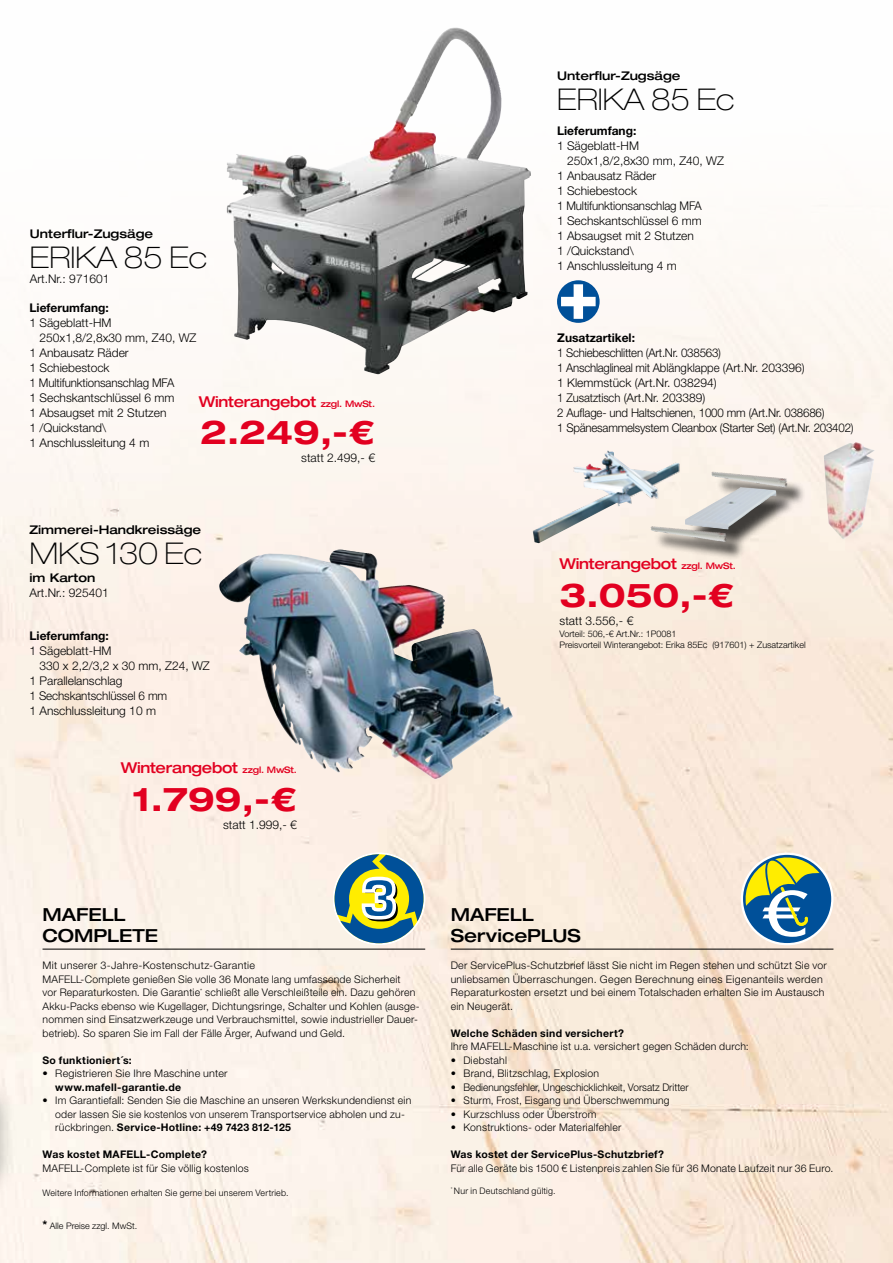
<style>
.page{position:relative;width:893px;height:1263px;background:#fff}
.page>*{position:absolute;margin:0;border:0;box-sizing:border-box;transform-origin:0 0}
.t1{font:700 expanded 33px "Helvetica Neue LT Pro";color:#e20020}
.t2{font:100 expanded 30px "Helvetica Neue LT Pro";color:#000}
.t3{font:500 expanded 18px/21.6px "Helvetica Neue LT Pro";color:#000}
.t4{font:500 expanded 15px "Helvetica Neue LT Pro";letter-spacing:-.02em;color:#e20020;scale:.96 1}
.t5{font:300 12px "Helvetica Neue LT Pro";color:#000}
.t6{font:300 12px/15px "Helvetica Neue LT Pro";color:#000;scale:.95 1}
.t7{font:500 expanded 12px "Helvetica Neue LT Pro";color:#000}
.t8{font:700 12px "Helvetica Neue LT Pro";color:#000}
.t9{font:300 12px "Helvetica Neue LT Pro";color:#000;scale:.96 1}
.t10{font:300 10.5px/13.5px "Helvetica Neue LT Pro";letter-spacing:.02em;color:#000}
.t11{font:700 10.5px "Helvetica Neue LT Pro";letter-spacing:.03em;color:#000}
.t12{font:300 10.5px "Helvetica Neue LT Pro";color:#000;scale:.96 1}
.t13{font:300 9px/10.8px "Helvetica Neue LT Pro";color:#000}
.t14{font:300 9px "Helvetica Neue LT Pro";letter-spacing:.025em;color:#000}
.s1{font-size:9px}
.s2{font-weight:700}
.s3{font-weight:700;font-size:12px}
</style>
<div class="page">
<img style="left:0;top:205px;width:893px;height:1058px">
<img style="left:219px;top:551px;width:115px;height:52px">
<img style="left:227px;top:27px;width:304px;height:347px">
<div style="left:0;top:1065px;width:16px;height:173px;background:#000;opacity:.59"></div>
<img style="left:824px;top:442px;width:51px;height:97px">
<div style="left:654px;top:474px;width:152px;height:86px;background:#000;opacity:.75"></div>
<img style="left:686px;top:529px;width:41px;height:13px">
<img style="left:711px;top:472px;width:77px;height:16px">
<img style="left:686px;top:487px;width:91px;height:42px">
<img style="left:533px;top:450px;width:153px;height:101px">
<svg style="left:335px;top:854px;width:89px;height:89px;background:#89a68a"></svg>
<svg style="left:741px;top:853px;width:92px;height:92px"></svg>
<div style="left:743px;top:855px;width:88px;height:88px;background:#005099;border-radius:50%"></div>
<svg style="left:743px;top:854px;width:76px;height:84px"></svg>
<hr style="left:43px;top:949px;width:382px;height:1px;background:#000">
<hr style="left:451px;top:949px;width:382px;height:1px;background:#000">
<svg style="left:557px;top:280px;width:43px;height:43px"></svg>
<svg style="left:561px;top:284px;width:35px;height:35px"></svg>
<p class="t7" style="left:30px;top:226px;width:125px">Unterflur-Zugsäge</p>
<h2 class="t2" style="left:30px;top:239px;width:179px">ERIKA 85 Ec</h2>
<p class="t5" style="left:30px;top:271px;width:81px">Art.Nr.: 971601</p>
<p class="t8" style="left:30px;top:300px;width:81px">Lieferumfang:</p>
<p class="t5" style="left:30px;top:316px;width:84px">1 Sägeblatt-HM</p>
<p class="t5" style="left:40px;top:331px;width:158px">250x1,8/2,8x30 mm, Z40, WZ</p>
<p class="t5" style="left:30px;top:346px;width:101px">1 Anbausatz Räder</p>
<p class="t5" style="left:30px;top:361px;width:82px">1 Schiebestock</p>
<p class="t9" style="left:30px;top:376px;width:152px">1 Multifunktionsanschlag MFA</p>
<p class="t5" style="left:30px;top:391px;width:146px">1 Sechskantschlüssel 6 mm</p>
<p class="t5" style="left:30px;top:406px;width:138px">1 Absaugset mit 2 Stutzen</p>
<p class="t5" style="left:30px;top:421px;width:78px">1 /Quickstand\</p>
<p class="t5" style="left:30px;top:436px;width:121px">1 Anschlussleitung 4 m</p>
<h3 class="t4" style="left:199px;top:392px;width:185px">Winterangebot <span class="s1">zzgl. MwSt.</span></h3>
<h1 class="t1" style="left:200px;top:411px;width:176px">2.249,-€</h1>
<p class="t5" style="left:301px;top:450px;width:75px">statt 2.499,- €</p>
<p class="t7" style="left:30px;top:522px;width:173px">Zimmerei-Handkreissäge</p>
<h2 class="t2" style="left:30px;top:535px;width:174px">MKS 130 Ec</h2>
<p class="t7" style="left:30px;top:570px;width:67px">im Karton</p>
<p class="t5" style="left:30px;top:586px;width:81px">Art.Nr.: 925401</p>
<p class="t8" style="left:30px;top:628px;width:81px">Lieferumfang:</p>
<p class="t5" style="left:30px;top:643px;width:84px">1 Sägeblatt-HM</p>
<p class="t5" style="left:40px;top:658px;width:172px">330 x 2,2/3,2 x 30 mm, Z24, WZ</p>
<p class="t5" style="left:30px;top:673px;width:94px">1 Parallelanschlag</p>
<p class="t5" style="left:30px;top:688px;width:139px">1 Sechskantschlüssel 6 mm</p>
<p class="t5" style="left:30px;top:703px;width:128px">1 Anschlussleitung 10 m</p>
<h3 class="t4" style="left:121px;top:758px;width:185px">Winterangebot <span class="s1">zzgl. MwSt.</span></h3>
<h1 class="t1" style="left:132px;top:777px;width:166px">1.799,-€</h1>
<p class="t5" style="left:223px;top:817px;width:75px">statt 1.999,- €</p>
<h3 class="t3" style="left:43px;top:903px;width:117px">MAFELL<br>COMPLETE</h3>
<p class="t10" style="left:43px;top:959px;width:379px">Mit unserer 3-Jahre-Kostenschutz-Garantie<br>MAFELL-Complete genießen Sie volle 36 Monate lang umfassende Sicherheit<br>vor Reparaturkosten. Die Garantie<sup>*</sup> schließt alle Verschleißteile ein. Dazu gehören Akku-Packs ebenso wie Kugellager, Dichtungsringe, Schalter und Kohlen (ausge&shy;nommen sind Einsatzwerkzeuge und Verbrauchsmittel, sowie industrieller Dauer&shy;betrieb). So sparen Sie im Fall der Fälle Ärger, Aufwand und Geld.</p>
<p class="t11" style="left:43px;top:1053px;width:91px">So funktioniert´s:</p>
<p class="t10" style="left:43px;top:1067px;width:187px">• Registrieren Sie Ihre Maschine unter</p>
<p class="t11" style="left:55px;top:1080px;width:127px">www.mafell-garantie.de</p>
<p class="t10" style="left:55px;top:1094px;width:358px;text-indent:-13px">• Im Garantiefall: Senden Sie die Maschine an unseren Werkskundendienst ein oder lassen Sie sie kostenlos von unserem Transportservice abholen und zu&shy;rückbringen. <span class="s2">Service-Hotline: +49 7423 812-125</span></p>
<p class="t11" style="left:43px;top:1148px;width:166px">Was kostet MAFELL-Complete?</p>
<p class="t10" style="left:43px;top:1161px;width:208px">MAFELL-Complete ist für Sie völlig kostenlos</p>
<p class="t14" style="left:43px;top:1187px;width:248px">Weitere Informationen erhalten Sie gerne bei unserem Vertrieb.</p>
<p class="t13" style="left:43px;top:1220px;width:96px"><span class="s3">*</span> Alle Preise zzgl. MwSt.</p>
<p class="t7" style="left:557px;top:68px;width:125px">Unterflur-Zugsäge</p>
<h2 class="t2" style="left:557px;top:81px;width:179px">ERIKA 85 Ec</h2>
<p class="t8" style="left:557px;top:124px;width:81px">Lieferumfang:</p>
<p class="t5" style="left:557px;top:139px;width:84px">1 Sägeblatt-HM</p>
<p class="t5" style="left:567px;top:154px;width:158px">250x1,8/2,8x30 mm, Z40, WZ</p>
<p class="t5" style="left:557px;top:169px;width:101px">1 Anbausatz Räder</p>
<p class="t5" style="left:557px;top:184px;width:82px">1 Schiebestock</p>
<p class="t9" style="left:557px;top:199px;width:152px">1 Multifunktionsanschlag MFA</p>
<p class="t5" style="left:557px;top:214px;width:146px">1 Sechskantschlüssel 6 mm</p>
<p class="t5" style="left:557px;top:229px;width:138px">1 Absaugset mit 2 Stutzen</p>
<p class="t5" style="left:557px;top:244px;width:78px">1 /Quickstand\</p>
<p class="t5" style="left:557px;top:259px;width:121px">1 Anschlussleitung 4 m</p>
<p class="t8" style="left:557px;top:330px;width:79px">Zusatzartikel:</p>
<p class="t6" style="left:557px;top:345px;width:313px">1 Schiebeschlitten (Art.Nr. 038563)<br>1 Anschlaglineal mit Ablängklappe (Art.Nr. 203396)<br>1 Klemmstück (Art.Nr. 038294)<br>1 Zusatztisch (Art.Nr. 203389)<br>2 Auflage- und Haltschienen, 1000 mm (Art.Nr. 038686)<br>1 Spänesammelsystem Cleanbox (Starter Set) (Art.Nr. 203402)</p>
<h3 class="t4" style="left:560px;top:554px;width:185px">Winterangebot <span class="s1">zzgl. MwSt.</span></h3>
<h1 class="t1" style="left:560px;top:573px;width:176px">3.050,-€</h1>
<p class="t5" style="left:560px;top:613px;width:75px">statt 3.556,- €</p>
<p class="t13" style="left:560px;top:628px;width:248px">Vorteil: 506,-€ Art.Nr.: 1P0081<br>Preisvorteil Winterangebot: Erika 85Ec (917601) + Zusatzartikel</p>
<h3 class="t3" style="left:451px;top:903px;width:132px">MAFELL<br>ServicePLUS</h3>
<p class="t10" style="left:451px;top:959px;width:377px">Der ServicePlus-Schutzbrief lässt Sie nicht im Regen stehen und schützt Sie vor unliebsamen Überraschungen. Gegen Berechnung eines Eigenanteils werden Reparaturkosten ersetzt und bei einem Totalschaden erhalten Sie im Austausch ein Neugerät.</p>
<p class="t11" style="left:451px;top:1026px;width:175px">Welche Schäden sind versichert?</p>
<p class="t10" style="left:451px;top:1040px;width:300px">Ihre MAFELL-Maschine ist u.a. versichert gegen Schäden durch:</p>
<p class="t10" style="left:451px;top:1053px;width:58px">• Diebstahl</p>
<p class="t10" style="left:451px;top:1067px;width:150px">• Brand, Blitzschlag, Explosion</p>
<p class="t12" style="left:451px;top:1081px;width:249px">• Bedienungsfehler, Ungeschicklichkeit, Vorsatz Dritter</p>
<p class="t10" style="left:451px;top:1094px;width:220px">• Sturm, Frost, Eisgang und Überschwemmung</p>
<p class="t10" style="left:451px;top:1107px;width:147px">• Kurzschluss oder Überstrom</p>
<p class="t10" style="left:451px;top:1121px;width:172px">• Konstruktions- oder Materialfehler</p>
<p class="t11" style="left:451px;top:1148px;width:215px">Was kostet der ServicePlus-Schutzbrief?</p>
<p class="t10" style="left:451px;top:1161px;width:384px">Für alle Geräte bis 1500 € Listenpreis zahlen Sie für 36 Monate Laufzeit nur 36 Euro.</p>
<p class="t14" style="left:451px;top:1185px;width:106px"><sup>*</sup> Nur in Deutschland gültig.</p>
</div>
